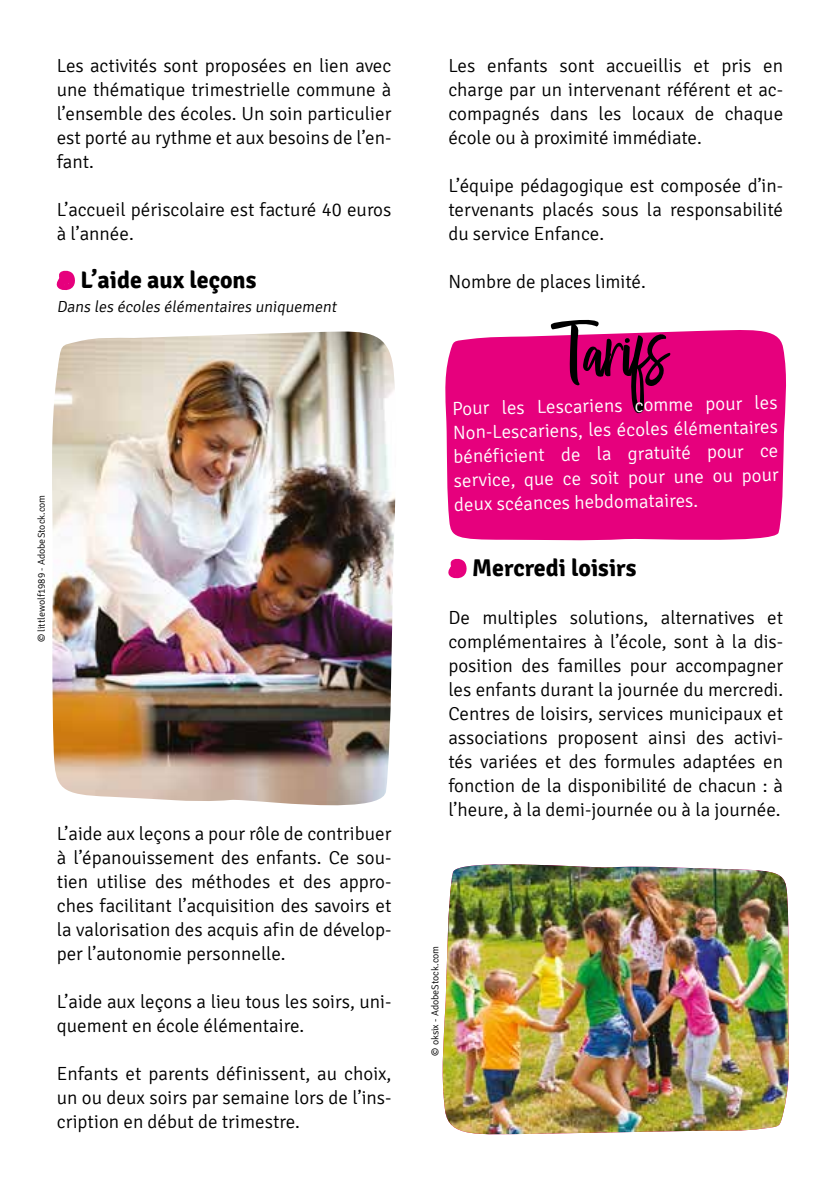
<style>
.page{position:relative;width:840px;height:1191px;background:#fff}
.page>*{position:absolute;margin:0;border:0;box-sizing:border-box;transform-origin:0 0}
.t1{font:60px "Passengers Script";color:#000}
.t2{font:700 24px "Signika";color:#000}
.t3{font:300 19px/24px "Signika";color:#000;text-align:justify}
.t4{font:300 19px/24px "Signika";color:#fff;text-align:justify}
.t5{font:300 16px "Signika";color:#000}
.t6{font:300 10px "Signika";color:#000}
</style>
<div class="page">
<svg style="left:56px;top:270px;width:19px;height:20px"></svg>
<svg style="left:448px;top:558px;width:19px;height:20px"></svg>
<div style="left:445px;top:330px;width:341px;height:211px;background:#e6007d"></div>
<img style="left:442px;top:864px;width:347px;height:271px">
<img style="left:52px;top:331px;width:344px;height:475px">
<p class="t3" style="left:57px;top:54px;width:336px">Les activités sont proposées en lien avec une thématique trimestrielle commune à l’ensemble des écoles. Un soin particulier est porté au rythme et aux besoins de l’en&shy;fant.</p>
<p class="t3" style="left:57px;top:198px;width:336px">L’accueil périscolaire est facturé 40 euros à l’année.</p>
<p class="t2" style="left:81px;top:265px;width:177px">L’aide aux leçons</p>
<p class="t5" style="left:57px;top:298px;width:284px">Dans les écoles élémentaires uniquement</p>
<p class="t6" style="left:36px;top:642px;width:149px;rotate:-90deg">© littlewolf1989 - AdobeStock.com</p>
<p class="t3" style="left:57px;top:822px;width:336px">L’aide aux leçons a pour rôle de contribuer à l’épanouissement des enfants. Ce sou&shy;tien utilise des méthodes et des appro&shy;ches facilitant l’acquisition des savoirs et la valorisation des acquis afin de dévelop&shy;per l’autonomie personnelle.</p>
<p class="t3" style="left:57px;top:990px;width:336px">L’aide aux leçons a lieu tous les soirs, uni&shy;quement en école élémentaire.</p>
<p class="t3" style="left:57px;top:1062px;width:336px">Enfants et parents définissent, au choix, un ou deux soirs par semaine lors de l’ins&shy;cription en début de trimestre.</p>
<p class="t3" style="left:448px;top:54px;width:336px">Les enfants sont accueillis et pris en charge par un intervenant référent et ac&shy;compagnés dans les locaux de chaque école ou à proximité immédiate.</p>
<p class="t3" style="left:448px;top:174px;width:336px">L’équipe pédagogique est composée d’in&shy;tervenants placés sous la responsabilité du service Enfance.</p>
<p class="t3" style="left:448px;top:270px;width:199px">Nombre de places limité.</p>
<h1 class="t1" style="left:560px;top:315px;width:108px;rotate:-1deg">Tarifs</h1>
<p class="t4" style="left:452px;top:397px;width:326px;rotate:-1deg">Pour les Lescariens comme pour les Non-Lescariens, les écoles élémentaires bénéficient de la gratuité pour ce service, que ce soit pour une ou pour deux scéances hebdomataires.</p>
<p class="t2" style="left:472px;top:553px;width:165px">Mercredi loisirs</p>
<p class="t3" style="left:448px;top:606px;width:336px">De multiples solutions, alternatives et complémentaires à l’école, sont à la dis&shy;position des familles pour accompagner les enfants durant la journée du mercredi.<br>Centres de loisirs, services municipaux et associations proposent ainsi des activi&shy;tés variées et des formules adaptées en fonction de la disponibilité de chacun : à l’heure, à la demi-journée ou à la journée.</p>
<p class="t6" style="left:429px;top:1055px;width:111px;rotate:-90deg">© oksix - AdobeStock.com</p>
</div>
